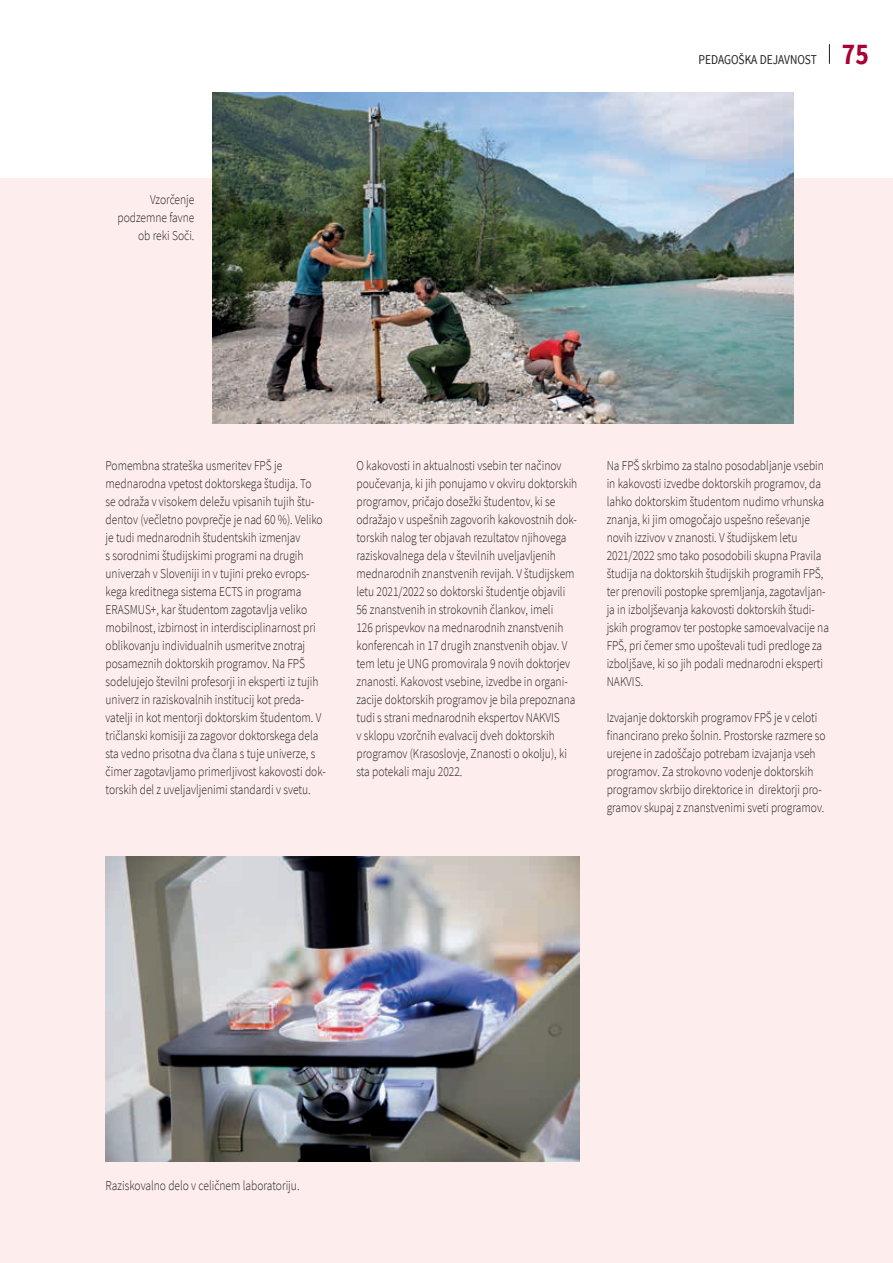
<style>
.page{position:relative;width:893px;height:1263px;background:#fff}
.page>*{position:absolute;margin:0;border:0;box-sizing:border-box;transform-origin:0 0}
.t1{font:700 30px "Source Sans Pro";color:#a80235;scale:.85 1}
.t2{font:300 13.5px/18px "Source Sans Pro";color:#231f20;scale:.85 1}
.t3{font:13.5px "Source Sans Pro";color:#231f20;scale:.85 1}
</style>
<div class="page">
<svg style="left:829px;top:44px;width:1px;height:20px"></svg>
<div style="left:0;top:179px;width:893px;height:1084px;background:#fdedec"></div>
<img style="left:212px;top:92px;width:582px;height:332px">
<img style="left:106px;top:856px;width:473px;height:306px">
<p class="t2" style="left:117px;top:190px;width:92px;text-align:right">Vzorčenje podzemne favne ob reki Soči.</p>
<p class="t3" style="left:698px;top:51px;width:141px">PEDAGOŠKA DEJAVNOST</p>
<h1 class="t1" style="left:842px;top:35px;width:33px">75</h1>
<p class="t2" style="left:106px;top:456px;width:261px">Pomembna strateška usmeritev FPŠ je mednarodna vpetost doktorskega študija. To<br>se odraža v visokem deležu vpisanih tujih štu&shy;dentov (večletno povprečje je nad 60 %). Veliko je tudi mednarodnih študentskih izmenjav<br>s sorodnimi študijskimi programi na drugih univerzah v Sloveniji in v tujini preko evrops&shy;kega kreditnega sistema ECTS in programa ERASMUS+, kar študentom zagotavlja veliko mobilnost, izbirnost in interdisciplinarnost pri oblikovanju individualnih usmeritve znotraj posameznih doktorskih programov. Na FPŠ sodelujejo številni profesorji in eksperti iz tujih univerz in raziskovalnih institucij kot preda&shy;vatelji in kot mentorji doktorskim študentom. V tričlanski komisiji za zagovor doktorskega dela sta vedno prisotna dva člana s tuje univerze, s čimer zagotavljamo primerljivost kakovosti dok&shy;torskih del z uveljavljenimi standardi v svetu.</p>
<p class="t2" style="left:356px;top:456px;width:261px">O kakovosti in aktualnosti vsebin ter načinov poučevanja, ki jih ponujamo v okviru doktorskih programov, pričajo dosežki študentov, ki se odražajo v uspešnih zagovorih kakovostnih dok&shy;torskih nalog ter objavah rezultatov njihovega raziskovalnega dela v številnih uveljavljenih mednarodnih znanstvenih revijah. V študijskem letu 2021/2022 so doktorski študentje objavili 56 znanstvenih in strokovnih člankov, imeli<br>126 prispevkov na mednarodnih znanstvenih konferencah in 17 drugih znanstvenih objav. V tem letu je UNG promovirala 9 novih doktorjev znanosti. Kakovost vsebine, izvedbe in organi&shy;zacije doktorskih programov je bila prepoznana tudi s strani mednarodnih ekspertov NAKVIS<br>v sklopu vzorčnih evalvacij dveh doktorskih programov (Krasoslovje, Znanosti o okolju), ki sta potekali maju 2022.</p>
<p class="t2" style="left:607px;top:456px;width:263px">Na FPŠ skrbimo za stalno posodabljanje vsebin in kakovosti izvedbe doktorskih programov, da lahko doktorskim študentom nudimo vrhunska znanja, ki jim omogočajo uspešno reševanje novih izzivov v znanosti. V študijskem letu 2021/2022 smo tako posodobili skupna Pravila študija na doktorskih študijskih programih FPŠ, ter prenovili postopke spremljanja, zagotavljan&shy;ja in izboljševanja kakovosti doktorskih študi&shy;jskih programov ter postopke samoevalvacije na FPŠ, pri čemer smo upoštevali tudi predloge za izboljšave, ki so jih podali mednarodni eksperti NAKVIS.</p>
<p class="t2" style="left:607px;top:708px;width:259px">Izvajanje doktorskih programov FPŠ je v celoti financirano preko šolnin. Prostorske razmere so urejene in zadoščajo potrebam izvajanja vseh programov. Za strokovno vodenje doktorskih programov skrbijo direktorice in direktorji pro&shy;gramov skupaj z znanstvenimi sveti programov.</p>
<p class="t2" style="left:106px;top:1176px;width:230px">Raziskovalno delo v celičnem laboratoriju.</p>
</div>
